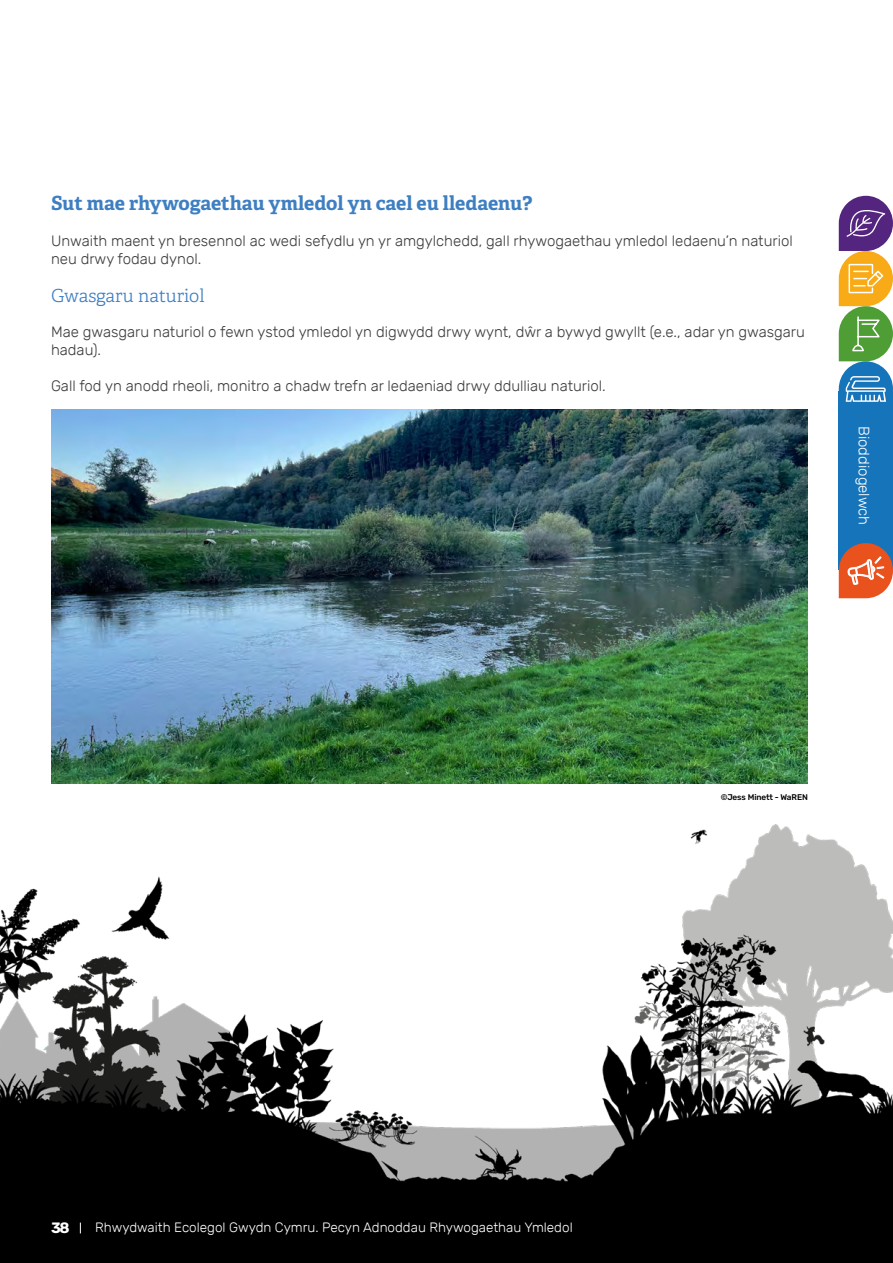
<style>
.page{position:relative;width:893px;height:1263px;background:#fff}
.page>*{position:absolute;margin:0;border:0;box-sizing:border-box;transform-origin:0 0}
.t1{font:700 19.5px "Adelle";letter-spacing:-.005em;color:#3e7fc2}
.t2{font:300 18px "Adelle";letter-spacing:-.005em;color:#3e7fc2}
.Paragraph_Style_1{font:300 15px/18px "Rubik";color:#3c3c3b}
.t3{font:300 15px "Rubik";color:#fff}
.t4{font:700 15px "Rubik";color:#fff}
.t5{font:300 13.5px "Rubik";color:#fff}
.t6{font:500 8.25px "Rubik";letter-spacing:-.01em;color:#000}
</style>
<div class="page">
<img style="left:51px;top:410px;width:757px;height:373px">
<img style="left:0;top:825px;width:893px;height:438px">
<div style="left:839px;top:391px;width:54px;height:179px;background:#1674ba"></div>
<svg style="left:839px;top:543px;width:54px;height:55px"></svg>
<svg style="left:839px;top:196px;width:54px;height:206px"></svg>
<p class="t1" style="left:51px;top:191px;width:483px">Sut mae rhywogaethau ymledol yn cael eu lledaenu?</p>
<p class="Paragraph_Style_1" style="left:51px;top:233px;width:743px">Unwaith maent yn bresennol ac wedi sefydlu yn yr amgylchedd, gall rhywogaethau ymledol ledaenu’n naturiol neu drwy fodau dynol.</p>
<p class="t2" style="left:51px;top:285px;width:155px">Gwasgaru naturiol</p>
<p class="Paragraph_Style_1" style="left:51px;top:323px;width:755px">Mae gwasgaru naturiol o fewn ystod ymledol yn digwydd drwy wynt, dŵr a bywyd gwyllt (e.e., adar yn gwasgaru hadau).</p>
<p class="Paragraph_Style_1" style="left:51px;top:377px;width:556px">Gall fod yn anodd rheoli, monitro a chadw trefn ar ledaeniad drwy ddulliau naturiol.</p>
<p class="t3" style="left:872px;top:426px;width:101px;rotate:90deg">Bioddiogelwch</p>
<p class="t6" style="left:721px;top:793px;width:89px">©Jess Minett - WaREN</p>
<p class="t4" style="left:51px;top:1219px;width:20px">38</p>
<p class="t5" style="left:95px;top:1220px;width:479px">Rhwydwaith Ecolegol Gwydn Cymru. Pecyn Adnoddau Rhywogaethau Ymledol</p>
</div>
